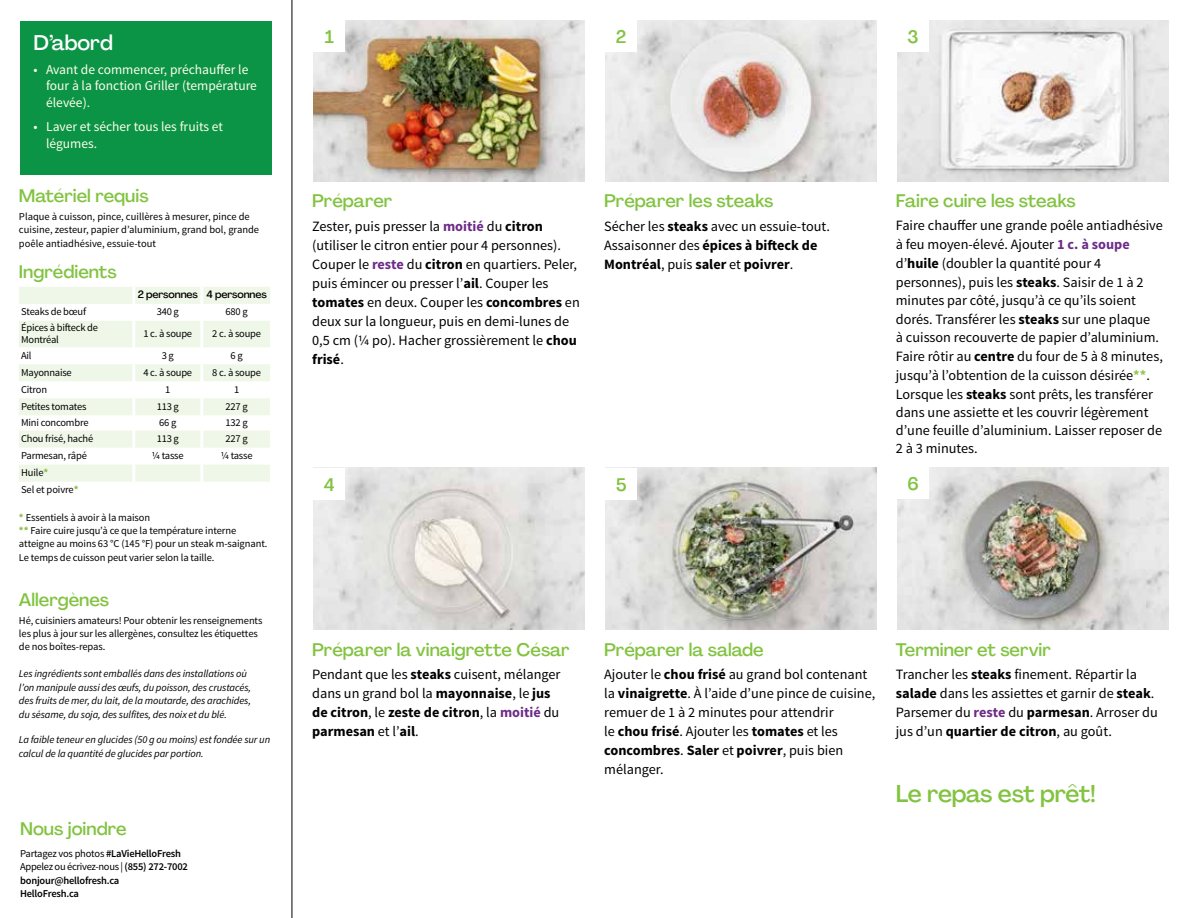
<style>
.page{position:relative;width:1188px;height:918px;background:#fff}
.page>*{position:absolute;margin:0;border:0;box-sizing:border-box;transform-origin:0 0}
.t1{font:500 24px "Agrandir";letter-spacing:-.02em;color:#82c341}
.t2{font:500 21px "Agrandir";color:#fff}
.t3{font:500 18px "Agrandir";color:#82c341}
.t4{font:14.25px/19px "Source Sans Pro";color:#000}
.t5{font:13.5px/16.2px "Source Sans Pro";color:#fffdec}
.t6{font:10.5px/13.5px "Source Sans Pro";letter-spacing:-.01em;color:#000}
.t7{font:italic 10.5px/13.5px "Source Sans Pro";letter-spacing:-.01em;color:#000}
.t8{font:600 10.5px/13.5px "Source Sans Pro";letter-spacing:-.02em;color:#000}
.t9{font:500 10.5px "Agrandir";letter-spacing:-.01em;color:#000}
.s1{font-weight:700;color:#8cba42}
.s2{font-weight:400}
.s3{font-weight:700;color:#6c2c88}
.s4{font-weight:700}
.s5{font-weight:700;color:#91c84e}
</style>
<div class="page">
<hr style="left:292px;top:0;width:1px;height:918px;background:#000">
<svg style="left:19px;top:287px;width:251px;height:195px;fill:#eff7e8"></svg>
<hr style="left:132px;top:287px;width:3px;height:17px;background:#fff">
<hr style="left:200px;top:287px;width:3px;height:17px;background:#fff">
<hr style="left:132px;top:304px;width:3px;height:17px;background:#fff">
<hr style="left:200px;top:304px;width:3px;height:17px;background:#fff">
<hr style="left:132px;top:321px;width:3px;height:26px;background:#fff">
<hr style="left:200px;top:321px;width:3px;height:26px;background:#fff">
<hr style="left:132px;top:347px;width:3px;height:17px;background:#fff">
<hr style="left:200px;top:347px;width:3px;height:17px;background:#fff">
<hr style="left:132px;top:364px;width:3px;height:17px;background:#fff">
<hr style="left:200px;top:364px;width:3px;height:17px;background:#fff">
<hr style="left:132px;top:381px;width:3px;height:17px;background:#fff">
<hr style="left:200px;top:381px;width:3px;height:17px;background:#fff">
<hr style="left:132px;top:398px;width:3px;height:17px;background:#fff">
<hr style="left:200px;top:398px;width:3px;height:17px;background:#fff">
<hr style="left:132px;top:415px;width:3px;height:16px;background:#fff">
<hr style="left:200px;top:415px;width:3px;height:16px;background:#fff">
<hr style="left:132px;top:431px;width:3px;height:17px;background:#fff">
<hr style="left:200px;top:431px;width:3px;height:17px;background:#fff">
<hr style="left:132px;top:448px;width:3px;height:17px;background:#fff">
<hr style="left:200px;top:448px;width:3px;height:17px;background:#fff">
<hr style="left:132px;top:465px;width:3px;height:17px;background:#fff">
<hr style="left:200px;top:465px;width:3px;height:17px;background:#fff">
<div style="left:21px;top:21px;width:251px;height:153px;background:#0b9446"></div>
<img style="left:313px;top:468px;width:272px;height:162px">
<div style="left:313px;top:468px;width:32px;height:32px;background:#fff"></div>
<img style="left:605px;top:468px;width:272px;height:162px">
<div style="left:605px;top:468px;width:32px;height:32px;background:#fff"></div>
<img style="left:897px;top:467px;width:272px;height:163px">
<div style="left:897px;top:467px;width:32px;height:32px;background:#fff"></div>
<img style="left:313px;top:20px;width:272px;height:161px">
<div style="left:313px;top:20px;width:32px;height:32px;background:#fff"></div>
<img style="left:605px;top:20px;width:272px;height:161px">
<div style="left:605px;top:20px;width:32px;height:32px;background:#fff"></div>
<img style="left:897px;top:20px;width:272px;height:161px">
<div style="left:897px;top:20px;width:32px;height:32px;background:#fff"></div>
<h2 class="t2" style="left:33px;top:29px;width:81px">D’abord</h2>
<p class="t5" style="left:46px;top:62px;width:212px;text-indent:-13px">• Avant de commencer, préchauffer le four à la fonction Griller (température élevée).</p>
<p class="t5" style="left:46px;top:119px;width:178px;text-indent:-13px">• Laver et sécher tous les fruits et légumes.</p>
<p class="t3" style="left:19px;top:185px;width:131px">Matériel requis</p>
<p class="t6" style="left:19px;top:210px;width:242px">Plaque à cuisson, pince, cuillères à mesurer, pince de cuisine, zesteur, papier d’aluminium, grand bol, grande poêle antiadhésive, essuie-tout</p>
<p class="t3" style="left:19px;top:261px;width:99px">Ingrédients</p>
<p class="t9" style="left:138px;top:288px;width:131px">2 personnes 4 personnes</p>
<p class="t6" style="left:21px;top:305px;width:66px">Steaks de bœuf</p>
<p class="t6" style="left:157px;top:305px;width:24px">340 g</p>
<p class="t6" style="left:226px;top:305px;width:24px">680 g</p>
<p class="t6" style="left:21px;top:322px;width:78px;line-height:12px">Épices à bifteck de<br>Montréal</p>
<p class="t6" style="left:143px;top:327px;width:50px">1 c. à soupe</p>
<p class="t6" style="left:212px;top:327px;width:50px">2 c. à soupe</p>
<p class="t6" style="left:21px;top:349px;width:12px">Ail</p>
<p class="t6" style="left:162px;top:349px;width:14px">3 g</p>
<p class="t6" style="left:231px;top:349px;width:14px">6 g</p>
<p class="t6" style="left:21px;top:366px;width:52px">Mayonnaise</p>
<p class="t6" style="left:143px;top:366px;width:50px">4 c. à soupe</p>
<p class="t6" style="left:212px;top:366px;width:50px">8 c. à soupe</p>
<p class="t6" style="left:21px;top:383px;width:28px">Citron</p>
<p class="t6" style="left:165px;top:383px;width:7px">1</p>
<p class="t6" style="left:234px;top:383px;width:7px">1</p>
<p class="t6" style="left:21px;top:400px;width:67px">Petites tomates</p>
<p class="t6" style="left:157px;top:400px;width:24px">113 g</p>
<p class="t6" style="left:226px;top:400px;width:24px">227 g</p>
<p class="t6" style="left:21px;top:416px;width:69px">Mini concombre</p>
<p class="t6" style="left:159px;top:416px;width:19px">66 g</p>
<p class="t6" style="left:226px;top:416px;width:24px">132 g</p>
<p class="t6" style="left:21px;top:432px;width:74px">Chou frisé, haché</p>
<p class="t6" style="left:157px;top:432px;width:24px">113 g</p>
<p class="t6" style="left:226px;top:432px;width:24px">227 g</p>
<p class="t6" style="left:21px;top:449px;width:67px">Parmesan, râpé</p>
<p class="t6" style="left:152px;top:449px;width:33px">¼ tasse</p>
<p class="t6" style="left:221px;top:449px;width:33px">¼ tasse</p>
<p class="t6" style="left:21px;top:464px;width:59px;line-height:17px">Huile<span class="s1">*<br></span>Sel et poivre<span class="s1">*</span></p>
<p class="t6" style="left:19px;top:511px;width:250px"><span class="s1">*</span> Essentiels à avoir à la maison<br><span class="s1">**</span> Faire cuire jusqu’à ce que la température interne atteigne au moins 63 °C (145 °F) pour un steak m-saignant.<br>Le temps de cuisson peut varier selon la taille.</p>
<p class="t3" style="left:19px;top:588px;width:92px">Allergènes</p>
<p class="t6" style="left:19px;top:614px;width:245px">Hé, cuisiniers amateurs! Pour obtenir les renseignements les plus à jour sur les allergènes, consultez les étiquettes de nos boîtes-repas.</p>
<p class="t7" style="left:19px;top:667px;width:234px">Les ingrédients sont emballés dans des installations où l’on manipule aussi des œufs, du poisson, des crustacés, des fruits de mer, du lait, de la moutarde, des arachides, du sésame, du soja, des sulfites, des noix et du blé.</p>
<p class="t7" style="left:19px;top:733px;width:253px">La faible teneur en glucides (50 g ou moins) est fondée sur un calcul de la quantité de glucides par portion.</p>
<p class="t3" style="left:20px;top:817px;width:108px">Nous joindre</p>
<p class="t8" style="left:20px;top:847px;width:169px"><span class="s2">Partagez vos photos</span> #LaVieHelloFresh<br><span class="s2">Appelez ou écrivez-nous |</span> (855) 272-7002 bonjour@hellofresh.ca<br>HelloFresh.ca</p>
<p class="t3" style="left:325px;top:26px;width:11px">1</p>
<p class="t3" style="left:616px;top:25px;width:12px">2</p>
<p class="t3" style="left:908px;top:25px;width:13px">3</p>
<p class="t3" style="left:312px;top:190px;width:82px">Préparer</p>
<p class="t4" style="left:312px;top:217px;width:269px">Zester, puis presser la <span class="s3">moitié</span> du <span class="s4">citron </span>(utiliser le citron entier pour 4 personnes).<br>Couper le <span class="s3">reste</span> du <span class="s4">citron</span> en quartiers. Peler, puis émincer ou presser l’<span class="s4">ail</span>. Couper les <span class="s4">tomates</span> en deux. Couper les <span class="s4">concombres</span> en deux sur la longueur, puis en demi-lunes de 0,5 cm (¼ po). Hacher grossièrement le <span class="s4">chou frisé</span>.</p>
<p class="t3" style="left:604px;top:190px;width:171px">Préparer les steaks</p>
<p class="t4" style="left:604px;top:217px;width:227px">Sécher les <span class="s4">steaks</span> avec un essuie-tout.<br>Assaisonner des <span class="s4">épices à bifteck de<br>Montréal</span>, puis <span class="s4">saler</span> et <span class="s4">poivrer</span>.</p>
<p class="t3" style="left:896px;top:190px;width:181px">Faire cuire les steaks</p>
<p class="t4" style="left:896px;top:216px;width:269px;line-height:18.6px">Faire chauffer une grande poêle antiadhésive à feu moyen-élevé. Ajouter <span class="s3">1 c. à soupe </span>d’<span class="s4">huile</span> (doubler la quantité pour 4 personnes), puis les <span class="s4">steaks</span>. Saisir de 1 à 2 minutes par côté, jusqu’à ce qu’ils soient dorés. Transférer les <span class="s4">steaks</span> sur une plaque<br>à cuisson recouverte de papier d’aluminium.<br>Faire rôtir au <span class="s4">centre</span> du four de 5 à 8 minutes, jusqu’à l’obtention de la cuisson désirée<span class="s5">**</span>.<br>Lorsque les <span class="s4">steaks</span> sont prêts, les transférer dans une assiette et les couvrir légèrement d’une feuille d’aluminium. Laisser reposer de 2 à 3 minutes.</p>
<p class="t3" style="left:324px;top:473px;width:12px">4</p>
<p class="t3" style="left:616px;top:473px;width:12px">5</p>
<p class="t3" style="left:907px;top:473px;width:13px">6</p>
<p class="t3" style="left:312px;top:639px;width:259px">Préparer la vinaigrette César</p>
<p class="t4" style="left:312px;top:665px;width:250px">Pendant que les <span class="s4">steaks</span> cuisent, mélanger dans un grand bol la <span class="s4">mayonnaise</span>, le <span class="s4">jus de citron</span>, le <span class="s4">zeste de citron</span>, la <span class="s3">moitié</span> du <span class="s4">parmesan</span> et l’<span class="s4">ail</span>.</p>
<p class="t3" style="left:604px;top:639px;width:161px">Préparer la salade</p>
<p class="t4" style="left:604px;top:665px;width:273px">Ajouter le <span class="s4">chou frisé</span> au grand bol contenant la <span class="s4">vinaigrette</span>. À l’aide d’une pince de cuisine, remuer de 1 à 2 minutes pour attendrir<br>le <span class="s4">chou frisé</span>. Ajouter les <span class="s4">tomates</span> et les <span class="s4">concombres</span>. <span class="s4">Saler</span> et <span class="s4">poivrer</span>, puis bien mélanger.</p>
<p class="t3" style="left:896px;top:639px;width:157px">Terminer et servir</p>
<p class="t4" style="left:896px;top:665px;width:264px">Trancher les <span class="s4">steaks</span> finement. Répartir la <span class="s4">salade</span> dans les assiettes et garnir de <span class="s4">steak</span>.<br>Parsemer du <span class="s3">reste</span> du <span class="s4">parmesan</span>. Arroser du jus d’un <span class="s4">quartier de citron</span>, au goût.</p>
<h1 class="t1" style="left:896px;top:779px;width:202px">Le repas est prêt!</h1>
</div>
